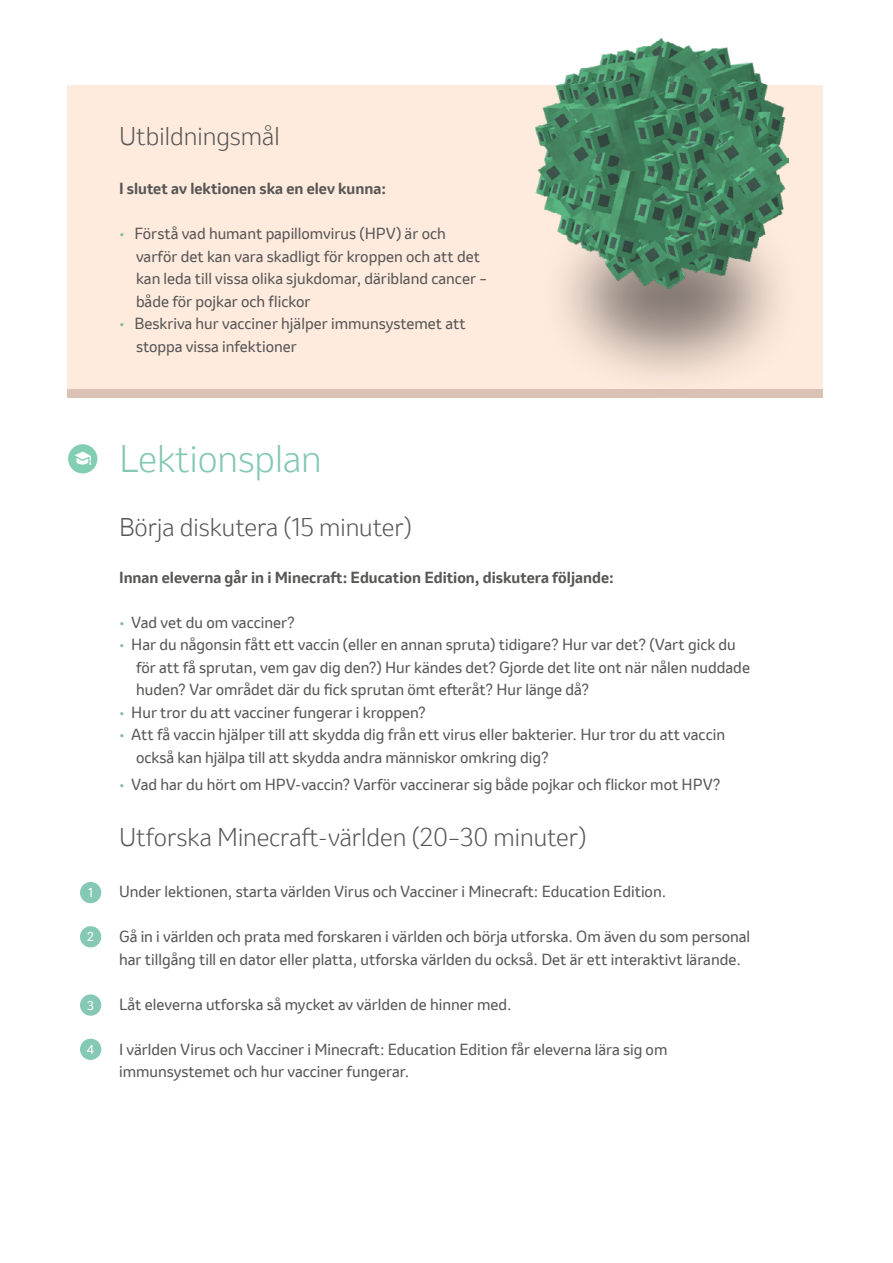
<style>
.page{position:relative;width:893px;height:1263px;background:#fff}
.page>*{position:absolute;margin:0;border:0;box-sizing:border-box;transform-origin:0 0}
.t1{font:300 36px "Invention";color:#85c8b5}
.t2{font:300 24px "Invention";color:#575756}
.t3{font:15px/22.5px "Invention";color:#575756}
.t4{font:700 15px "Invention";color:#575756}
.t5{font:12px "Invention";color:#fff}
.s1{color:#84baa1}
</style>
<div class="page">
<div style="left:67px;top:85px;width:756px;height:304px;background:#ffebde"></div>
<div style="left:67px;top:389px;width:756px;height:9px;background:#dbc2b5"></div>
<div style="left:68px;top:444px;width:29px;height:29px;background:#82ceb3;border-radius:50%"></div>
<svg style="left:75px;top:451px;width:17px;height:14px"></svg>
<div style="left:80px;top:882px;width:21px;height:21px;background:#85c8b5;border-radius:50%"></div>
<div style="left:80px;top:926px;width:21px;height:21px;background:#85c8b5;border-radius:50%"></div>
<div style="left:80px;top:994px;width:21px;height:22px;background:#85c8b5;border-radius:50%"></div>
<div style="left:80px;top:1039px;width:21px;height:21px;background:#85c8b5;border-radius:50%"></div>
<div style="left:536px;top:191px;width:270px;height:208px;background:#000;opacity:.5"></div>
<img style="left:535px;top:39px;width:254px;height:249px">
<h2 class="t2" style="left:119px;top:119px;width:162px">Utbildningsmål</h2>
<p class="t4" style="left:119px;top:178px;width:268px">I slutet av lektionen ska en elev kunna:</p>
<p class="t3" style="left:136px;top:222px;width:352px;text-indent:-17px"><span class="s1">•</span> Förstå vad humant papillomvirus (HPV) är och varför det kan vara skadligt för kroppen och att det kan leda till vissa olika sjukdomar, däribland cancer – både för pojkar och flickor</p>
<p class="t3" style="left:136px;top:312px;width:331px;text-indent:-17px"><span class="s1">•</span> Beskriva hur vacciner hjälper immunsystemet att stoppa vissa infektioner</p>
<p class="t5" style="left:88px;top:884px;width:6px">1</p>
<p class="t5" style="left:87px;top:928px;width:8px">2</p>
<p class="t5" style="left:87px;top:997px;width:8px">3</p>
<p class="t5" style="left:87px;top:1041px;width:9px">4</p>
<h1 class="t1" style="left:119px;top:433px;width:204px">Lektionsplan</h1>
<h2 class="t2" style="left:119px;top:511px;width:294px">Börja diskutera (15 minuter)</h2>
<p class="t4" style="left:119px;top:566px;width:496px">Innan eleverna går in i Minecraft: Education Edition, diskutera följande:</p>
<p class="t3" style="left:119px;top:611px;width:177px"><span class="s1">•</span> Vad vet du om vacciner?</p>
<p class="t3" style="left:136px;top:633px;width:615px;text-indent:-17px"><span class="s1">•</span> Har du någonsin fått ett vaccin (eller en annan spruta) tidigare? Hur var det? (Vart gick du för att få sprutan, vem gav dig den?) Hur kändes det? Gjorde det lite ont när nålen nuddade huden? Var området där du fick sprutan ömt efteråt? Hur länge då?</p>
<p class="t3" style="left:119px;top:701px;width:308px"><span class="s1">•</span> Hur tror du att vacciner fungerar i kroppen?</p>
<p class="t3" style="left:136px;top:723px;width:591px;text-indent:-17px"><span class="s1">•</span> Att få vaccin hjälper till att skydda dig från ett virus eller bakterier. Hur tror du att vaccin också kan hjälpa till att skydda andra människor omkring dig?</p>
<p class="t3" style="left:119px;top:773px;width:603px"><span class="s1">•</span> Vad har du hört om HPV-vaccin? Varför vaccinerar sig både pojkar och flickor mot HPV?</p>
<h2 class="t2" style="left:119px;top:820px;width:469px">Utforska Minecraft-världen (20–30 minuter)</h2>
<p class="t3" style="left:119px;top:880px;width:549px">Under lektionen, starta världen Virus och Vacciner i Minecraft: Education Edition.</p>
<p class="t3" style="left:119px;top:925px;width:633px">Gå in i världen och prata med forskaren i världen och börja utforska. Om även du som personal har tillgång till en dator eller platta, utforska världen du också. Det är ett interaktivt lärande.</p>
<p class="t3" style="left:119px;top:993px;width:394px">Låt eleverna utforska så mycket av världen de hinner med.</p>
<p class="t3" style="left:119px;top:1038px;width:550px">I världen Virus och Vacciner i Minecraft: Education Edition får eleverna lära sig om immunsystemet och hur vacciner fungerar.</p>
</div>
